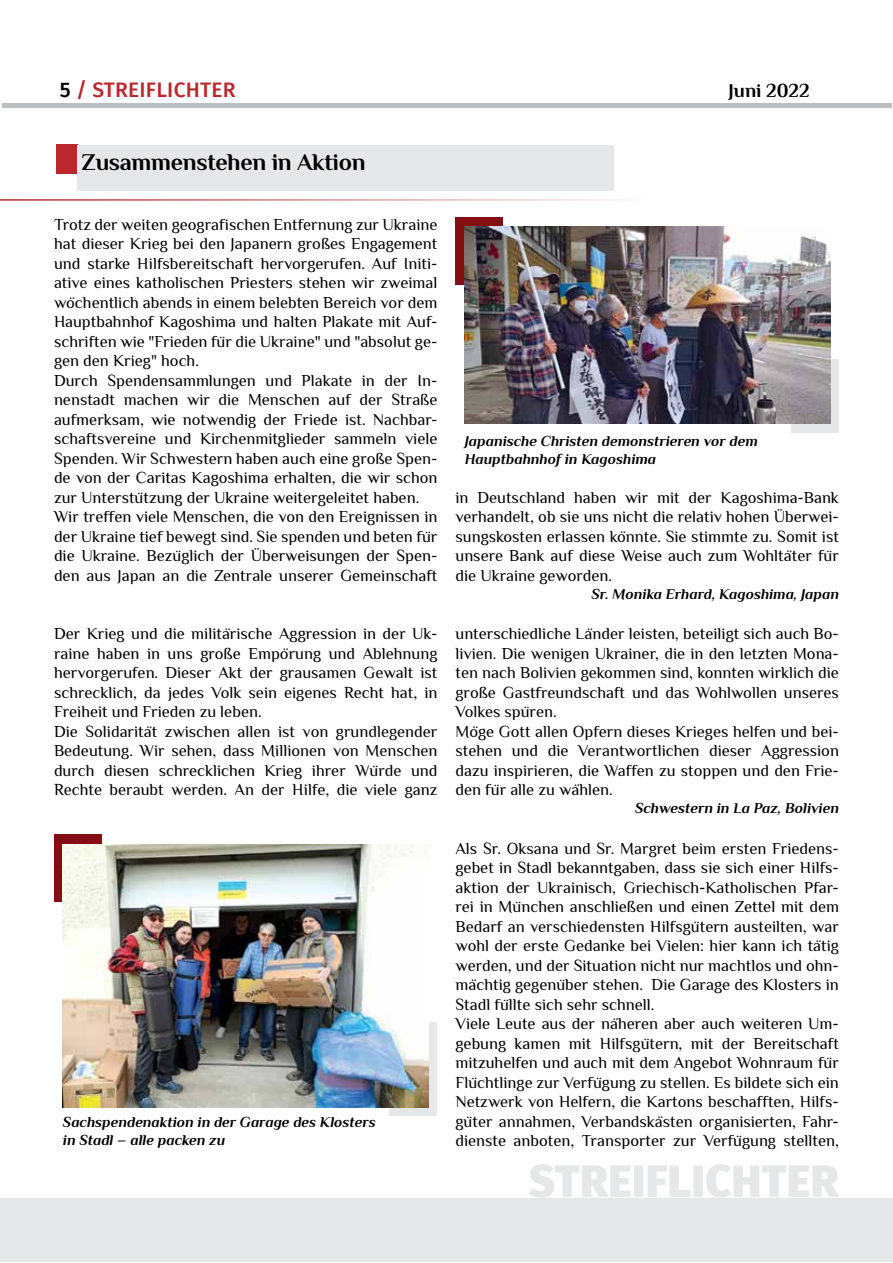
<style>
.page{position:relative;width:893px;height:1263px;background:#fff}
.page>*{position:absolute;margin:0;border:0;box-sizing:border-box;transform-origin:0 0}
.t1{font:900 44.85px "Fira Sans";letter-spacing:.01em;color:#e6e7e8}
.t2{font:700 24px "Philosopher";letter-spacing:-.01em;color:#000}
.t3{font:500 21px "Fira Sans";letter-spacing:.01em;color:#ba282e}
.t4{font:700 19.5px "Philosopher";color:#000}
.t5{font:16.5px/19.5px "Philosopher";color:#000}
.t6{font:italic 700 15px/18px "Philosopher";color:#000}
.s1{color:#000}
</style>
<div class="page">
<div style="left:2px;top:103px;width:890px;height:5px;background:#bcbec0"></div>
<div style="left:0;top:1198px;width:893px;height:63px;background:#e6e7e8"></div>
<div style="left:56px;top:145px;width:21px;height:29px;background:#ba282e"></div>
<div style="left:77px;top:145px;width:536px;height:45px;background:#e6e7e8"></div>
<div style="left:456px;top:218px;width:47px;height:67px;background:#840d13"></div>
<div style="left:54px;top:835px;width:48px;height:67px;background:#840d13"></div>
<div style="left:792px;top:359px;width:47px;height:73px;background:#e6e7e8"></div>
<div style="left:390px;top:1022px;width:47px;height:94px;background:#e6e7e8"></div>
<img style="left:465px;top:226px;width:365px;height:198px">
<img style="left:63px;top:844px;width:365px;height:263px">
<hr style="left:0;top:199px;width:655px;height:2px;background:#ba282e">
<p class="t3" style="left:60px;top:73px;width:177px"><span class="s1">5</span> / STREIFLICHTER</p>
<p class="t4" style="left:728px;top:77px;width:83px">Juni 2022</p>
<h2 class="t2" style="left:82px;top:147px;width:285px">Zusammenstehen in Aktion</h2>
<p class="t5" style="left:54px;top:214px;width:385px">Trotz der weiten geografischen Entfernung zur Ukraine hat dieser Krieg bei den Japanern großes Engagement und starke Hilfsbereitschaft hervorgerufen. Auf Initi&shy;ative eines katholischen Priesters stehen wir zweimal wöchentlich abends in einem belebten Bereich vor dem Hauptbahnhof Kagoshima und halten Plakate mit Auf&shy;schriften wie "Frieden für die Ukraine" und "absolut ge&shy;gen den Krieg" hoch.<br>Durch Spendensammlungen und Plakate in der In&shy;nenstadt machen wir die Menschen auf der Straße aufmerksam, wie notwendig der Friede ist. Nachbar&shy;schaftsvereine und Kirchenmitglieder sammeln viele Spenden. Wir Schwestern haben auch eine große Spen&shy;de von der Caritas Kagoshima erhalten, die wir schon zur Unterstützung der Ukraine weitergeleitet haben.<br>Wir treffen viele Menschen, die von den Ereignissen in der Ukraine tief bewegt sind. Sie spenden und beten für die Ukraine. Bezüglich der Überweisungen der Spen&shy;den aus Japan an die Zentrale unserer Gemeinschaft</p>
<p class="t6" style="left:465px;top:432px;width:294px">Japanische Christen demonstrieren vor dem<br>Hauptbahnhof in Kagoshima</p>
<p class="t5" style="left:455px;top:487px;width:385px;text-align:justify">in Deutschland haben wir mit der Kagoshima-Bank verhandelt, ob sie uns nicht die relativ hohen Überwei&shy;sungskosten erlassen könnte. Sie stimmte zu. Somit ist unsere Bank auf diese Weise auch zum Wohltäter für die Ukraine geworden.</p>
<p class="t6" style="left:591px;top:584px;width:249px">Sr. Monika Erhard, Kagoshima, Japan</p>
<p class="t5" style="left:54px;top:624px;width:385px">Der Krieg und die militärische Aggression in der Uk&shy;raine haben in uns große Empörung und Ablehnung hervorgerufen. Dieser Akt der grausamen Gewalt ist schrecklich, da jedes Volk sein eigenes Recht hat, in Freiheit und Frieden zu leben.<br>Die Solidarität zwischen allen ist von grundlegender Bedeutung. Wir sehen, dass Millionen von Menschen durch diesen schrecklichen Krieg ihrer Würde und Rechte beraubt werden. An der Hilfe, die viele ganz</p>
<p class="t5" style="left:455px;top:624px;width:385px">unterschiedliche Länder leisten, beteiligt sich auch Bo&shy;livien. Die wenigen Ukrainer, die in den letzten Mona&shy;ten nach Bolivien gekommen sind, konnten wirklich die große Gastfreundschaft und das Wohlwollen unseres Volkes spüren.<br>Möge Gott allen Opfern dieses Krieges helfen und bei&shy;stehen und die Verantwortlichen dieser Aggression dazu inspirieren, die Waffen zu stoppen und den Frie&shy;den für alle zu wählen.</p>
<p class="t6" style="left:635px;top:799px;width:205px">Schwestern in La Paz, Bolivien</p>
<p class="t5" style="left:455px;top:838px;width:385px">Als Sr. Oksana und Sr. Margret beim ersten Friedens&shy;gebet in Stadl bekanntgaben, dass sie sich einer Hilfs&shy;aktion der Ukrainisch, Griechisch-Katholischen Pfar&shy;rei in München anschließen und einen Zettel mit dem Bedarf an verschiedensten Hilfsgütern austeilten, war wohl der erste Gedanke bei Vielen: hier kann ich tätig werden, und der Situation nicht nur machtlos und ohn&shy;mächtig gegenüber stehen. Die Garage des Klosters in Stadl füllte sich sehr schnell.<br>Viele Leute aus der näheren aber auch weiteren Um&shy;gebung kamen mit Hilfsgütern, mit der Bereitschaft mitzuhelfen und auch mit dem Angebot Wohnraum für Flüchtlinge zur Verfügung zu stellen. Es bildete sich ein Netzwerk von Helfern, die Kartons beschafften, Hilfs&shy;güter annahmen, Verbandskästen organisierten, Fahr&shy;dienste anboten, Transporter zur Verfügung stellten,</p>
<p class="t6" style="left:63px;top:1113px;width:314px">Sachspendenaktion in der Garage des Klosters in Stadl – alle packen zu</p>
<h1 class="t1" style="left:529px;top:1141px;width:311px">STREIFLICHTER</h1>
</div>
